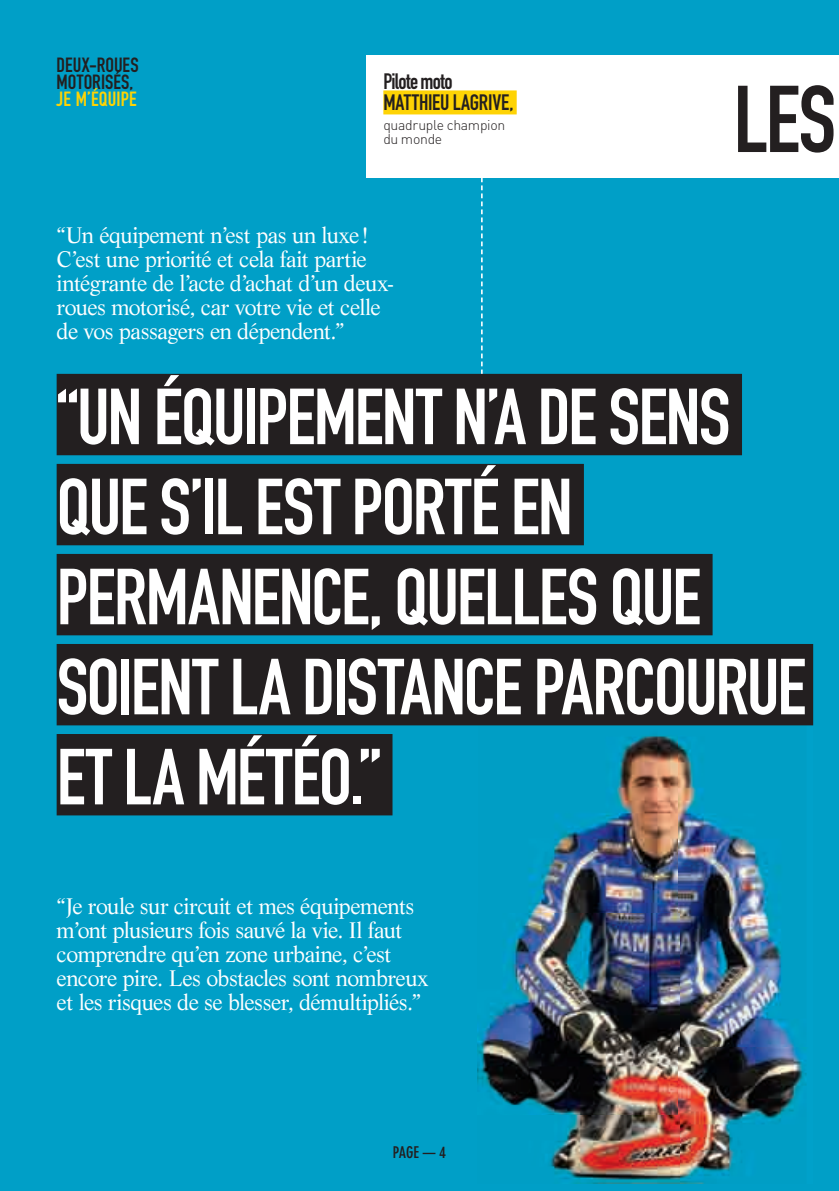
<style>
.page{position:relative;width:839px;height:1191px;background:#fff}
.page>*{position:absolute;margin:0;border:0;box-sizing:border-box;transform-origin:0 0}
.t1{font:93px "DIN Engschrift";color:#231f20}
.t2{font:78px/90px "DIN Engschrift";letter-spacing:-.02em;color:#fff}
.t3{font:22px/24px "Life LT Std";letter-spacing:-.025em;color:#fff}
.t4{font:22px/21.6px "DIN Engschrift";letter-spacing:-.02em;color:#231f20}
.t5{font:20.2px/17.2px "DIN Engschrift";color:#231f20}
.t6{font:20.2px "DIN Engschrift";letter-spacing:.01em;color:#fed304}
.t7{font:700 condensed 16px "DIN Neuzeit Grotesk";color:#231f20}
.t8{font:300 14px/14px "DIN";letter-spacing:-.02em;color:#231f20}
</style>
<div class="page">
<div style="left:0;top:0;width:839px;height:1190px;background:#009fc7"></div>
<img style="left:478px;top:725px;width:335px;height:458px">
<div style="left:366px;top:55px;width:473px;height:123px;background:#fff"></div>
<div style="left:383px;top:90px;width:134px;height:24px;background:#fed304"></div>
<svg style="left:481px;top:178px;width:2px;height:196px"></svg>
<div style="left:57px;top:374px;width:685px;height:81px;background:#231f20"></div>
<div style="left:57px;top:464px;width:527px;height:81px;background:#231f20"></div>
<div style="left:57px;top:554px;width:656px;height:81px;background:#231f20"></div>
<div style="left:57px;top:644px;width:756px;height:81px;background:#231f20"></div>
<div style="left:57px;top:734px;width:336px;height:81px;background:#231f20"></div>
<p class="t5" style="left:57px;top:58px;width:83px">DEUX-ROUES<br>MOTORISÉS,</p>
<p class="t6" style="left:57px;top:92px;width:82px">JE M’ÉQUIPE</p>
<p class="t4" style="left:383px;top:72px;width:132px">Pilote moto<br>MATTHIEU LAGRIVE,</p>
<p class="t8" style="left:383px;top:120px;width:124px">quadruple champion du monde</p>
<p class="t3" style="left:57px;top:225px;width:339px">“Un équipement n’est pas un luxe !<br>C’est une priorité et cela fait partie intégrante de l’acte d’achat d’un deux&shy;roues motorisé, car votre vie et celle de vos passagers en dépendent.”</p>
<h1 class="t1" style="left:734px;top:86px;width:104px">LES</h1>
<h2 class="t2" style="left:57px;top:379px;width:751px">“UN ÉQUIPEMENT N’A DE SENS<br>QUE S’IL EST PORTÉ EN<br>PERMANENCE, QUELLES QUE<br>SOIENT LA DISTANCE PARCOURUE<br>ET LA MÉTÉO.”</h2>
<p class="t3" style="left:57px;top:895px;width:373px">“Je roule sur circuit et mes équipements m’ont plusieurs fois sauvé la vie. Il faut comprendre qu’en zone urbaine, c’est encore pire. Les obstacles sont nombreux et les risques de se blesser, démultipliés.”</p>
<p class="t7" style="left:393px;top:1145px;width:55px">PAGE — 4</p>
</div>
